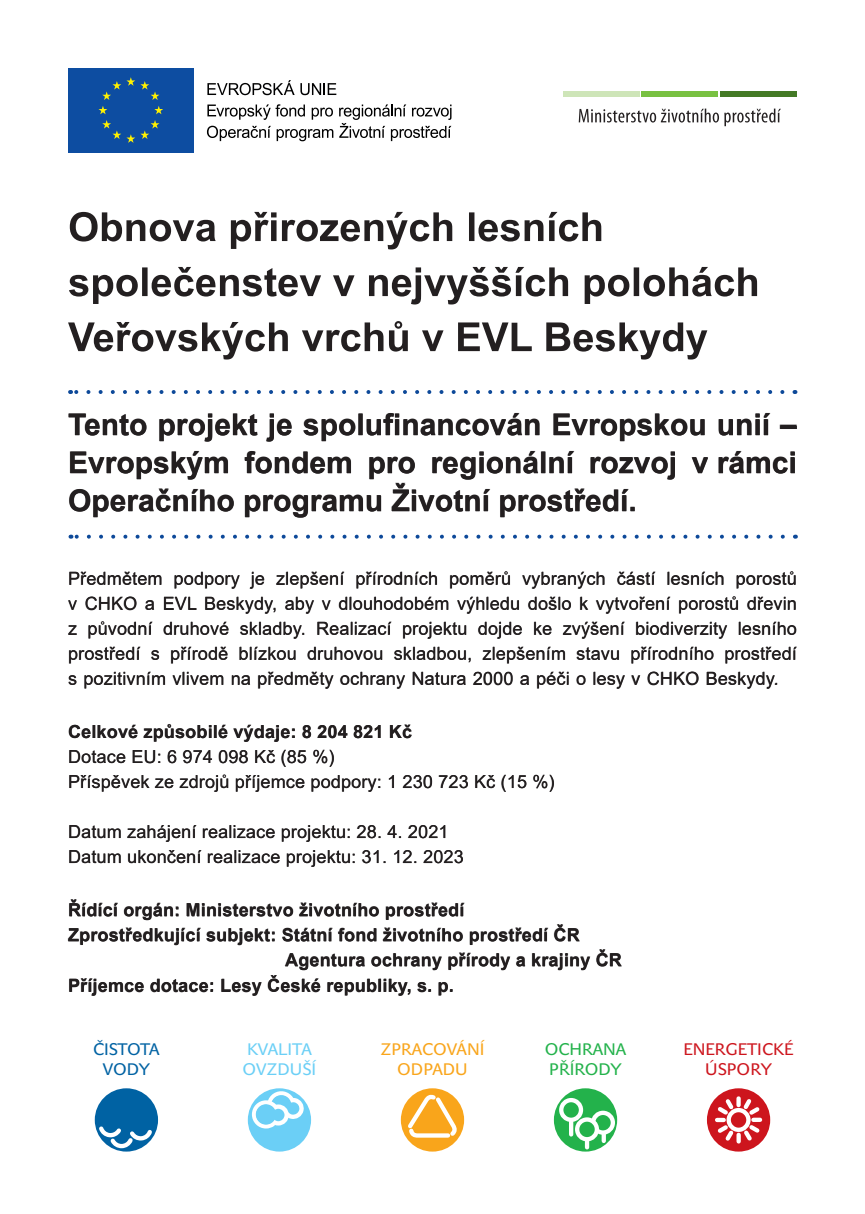
<style>
.page{position:relative;width:865px;height:1214px;background:#fff}
.page>*{position:absolute;margin:0;border:0;box-sizing:border-box;transform-origin:0 0}
.Spolufinancování{font:700 30px/38px "Arial";color:#231f20;text-align:justify}
.Cíl_projektu{font:18px/25px "Arial";letter-spacing:.01em;color:#231f20;text-align:justify}
.Ostatní_náklady{font:18px/25px "Arial";letter-spacing:.01em;color:#231f20}
.Subjekty{font:700 18px/25px "Arial";letter-spacing:.01em;color:#231f20}
.Subjekt_1__řádek{font:700 18px "Arial";letter-spacing:.01em;color:#231f20}
.Celkové_náklady{font:700 18px "Arial";letter-spacing:.01em;color:#231f20}
.t1{font:16.5px/19.8px "John Sans Text Pro";color:#cd151d;text-align:center}
.t2{font:16.5px/19.8px "John Sans Text Pro";color:#f9a51b;text-align:center}
.t3{font:16.5px "John Sans Text Pro";color:#6bcff6}
.t4{font:16.5px "John Sans Text Pro";color:#23b24b}
.t5{font:16.5px/19.8px "John Sans Text Pro";letter-spacing:-.025em;color:#0062a3;text-align:center}
</style>
<div class="page">
<svg style="left:207px;top:80px;width:129px;height:15px"></svg>
<svg style="left:207px;top:104px;width:98px;height:16px"></svg>
<svg style="left:312px;top:108px;width:21px;height:12px"></svg>
<svg style="left:207px;top:126px;width:64px;height:15px"></svg>
<svg style="left:277px;top:129px;width:56px;height:12px"></svg>
<svg style="left:339px;top:104px;width:112px;height:37px"></svg>
<div style="left:68px;top:68px;width:126px;height:85px;background:#0d4da1"></div>
<svg style="left:98px;top:106px;width:9px;height:8px"></svg>
<svg style="left:154px;top:106px;width:9px;height:8px"></svg>
<svg style="left:102px;top:77px;width:57px;height:23px"></svg>
<svg style="left:102px;top:120px;width:57px;height:23px"></svg>
<div style="left:563px;top:91px;width:76px;height:6px;background:#cee5b8"></div>
<div style="left:641px;top:91px;width:77px;height:6px;background:#79c142"></div>
<div style="left:720px;top:91px;width:76px;height:6px;background:#447a26"></div>
<svg style="left:578px;top:109px;width:203px;height:17px"></svg>
<svg style="left:68px;top:321px;width:639px;height:38px"></svg>
<svg style="left:69px;top:267px;width:688px;height:37px"></svg>
<svg style="left:70px;top:212px;width:531px;height:37px"></svg>
<svg style="left:68px;top:900px;width:553px;height:95px"></svg>
<svg style="left:69px;top:850px;width:394px;height:16px"></svg>
<svg style="left:69px;top:825px;width:376px;height:16px"></svg>
<svg style="left:69px;top:774px;width:485px;height:17px"></svg>
<svg style="left:69px;top:749px;width:265px;height:17px"></svg>
<svg style="left:69px;top:724px;width:342px;height:17px"></svg>
<svg style="left:69px;top:671px;width:708px;height:17px"></svg>
<svg style="left:69px;top:646px;width:727px;height:17px"></svg>
<svg style="left:68px;top:621px;width:728px;height:17px"></svg>
<svg style="left:68px;top:596px;width:727px;height:17px"></svg>
<svg style="left:69px;top:571px;width:726px;height:17px"></svg>
<svg style="left:69px;top:451px;width:725px;height:66px"></svg>
<svg style="left:69px;top:413px;width:727px;height:28px"></svg>
<svg style="left:70px;top:390px;width:712px;height:4px"></svg>
<svg style="left:70px;top:534px;width:712px;height:4px"></svg>
<div style="left:95px;top:1088px;width:63px;height:63px;background:#0062a3;border-radius:50%"></div>
<svg style="left:96px;top:1126px;width:59px;height:24px"></svg>
<div style="left:248px;top:1088px;width:63px;height:63px;background:#6bcff6;border-radius:50%"></div>
<svg style="left:250px;top:1090px;width:54px;height:39px"></svg>
<div style="left:270px;top:1106px;width:17px;height:17px;background:#6bcff6;border-radius:50%"></div>
<div style="left:268px;top:1104px;width:21px;height:21px;border:4px solid #fff;border-radius:50%"></div>
<div style="left:256px;top:1104px;width:20px;height:20px;background:#6bcff6;border-radius:50%"></div>
<div style="left:401px;top:1088px;width:63px;height:63px;background:#f9a51b;border-radius:50%"></div>
<svg style="left:404px;top:1093px;width:51px;height:46px"></svg>
<div style="left:554px;top:1088px;width:63px;height:63px;background:#23b24b;border-radius:50%"></div>
<div style="left:559px;top:1097px;width:24px;height:24px;border:4px solid #fff;border-radius:50%"></div>
<hr style="left:569px;top:1120px;width:4px;height:14px;background:#fff">
<svg style="left:585px;top:1141px;width:4px;height:6px"></svg>
<svg style="left:601px;top:1134px;width:5px;height:6px"></svg>
<div style="left:591px;top:1110px;width:24px;height:24px;border:4px solid #fff;border-radius:50%"></div>
<svg style="left:577px;top:1119px;width:20px;height:20px"></svg>
<div style="left:575px;top:1117px;width:24px;height:24px;border:4px solid #fff;border-radius:50%"></div>
<div style="left:707px;top:1088px;width:63px;height:63px;background:#cd151d;border-radius:50%"></div>
<svg style="left:714px;top:1095px;width:49px;height:49px"></svg>
<p class="Spolufinancování" style="left:68px;top:406px;width:730px">Tento projekt je spolufinancován Evropskou unií – Evropským fondem pro regionální rozvoj v rámci Operačního programu Životní prostředí.</p>
<p class="Cíl_projektu" style="left:68px;top:565px;width:730px">Předmětem podpory je zlepšení přírodních poměrů vybraných částí lesních porostů v CHKO a EVL Beskydy, aby v dlouhodobém výhledu došlo k vytvoření porostů dřevin z původní druhové skladby. Realizací projektu dojde ke zvýšení biodiverzity lesního prostředí s přírodě blízkou druhovou skladbou, zlepšením stavu přírodního prostředí s pozitivním vlivem na předměty ochrany Natura 2000 a péči o lesy v CHKO Beskydy.</p>
<p class="Celkové_náklady" style="left:68px;top:719px;width:345px">Celkové způsobilé výdaje: 8 204 821 Kč</p>
<p class="Ostatní_náklady" style="left:68px;top:744px;width:268px">Dotace EU: 6 974 098 Kč (85 %)</p>
<p class="Ostatní_náklady" style="left:68px;top:769px;width:488px">Příspěvek ze zdrojů příjemce podpory: 1 230 723 Kč (15 %)</p>
<p class="Ostatní_náklady" style="left:68px;top:819px;width:397px">Datum zahájení realizace projektu: 28. 4. 2021<br>Datum ukončení realizace projektu: 31. 12. 2023</p>
<p class="Subjekt_1__řádek" style="left:68px;top:897px;width:398px">Řídící orgán: Ministerstvo životního prostředí</p>
<p class="Subjekty" style="left:285px;top:922px;width:338px;text-indent:-217px">Zprostředkující subjekt: Státní fond životního prostředí ČR<br>Agentura ochrany přírody a krajiny ČR</p>
<p class="Subjekty" style="left:68px;top:972px;width:387px">Příjemce dotace: Lesy České republiky, s. p.</p>
<p class="t5" style="left:93px;top:1039px;width:68px">ČISTOTA<br>VODY</p>
<p class="t3" style="left:247px;top:1040px;width:66px">KVALITA</p>
<p class="t3" style="left:242px;top:1059px;width:75px">OVZDUŠÍ</p>
<p class="t2" style="left:380px;top:1039px;width:105px">ZPRACOVÁNÍ<br>ODPADU</p>
<p class="t4" style="left:544px;top:1040px;width:83px">OCHRANA</p>
<p class="t4" style="left:549px;top:1059px;width:74px">PŘÍRODY</p>
<p class="t1" style="left:683px;top:1039px;width:112px">ENERGETICKÉ<br>ÚSPORY</p>
</div>
